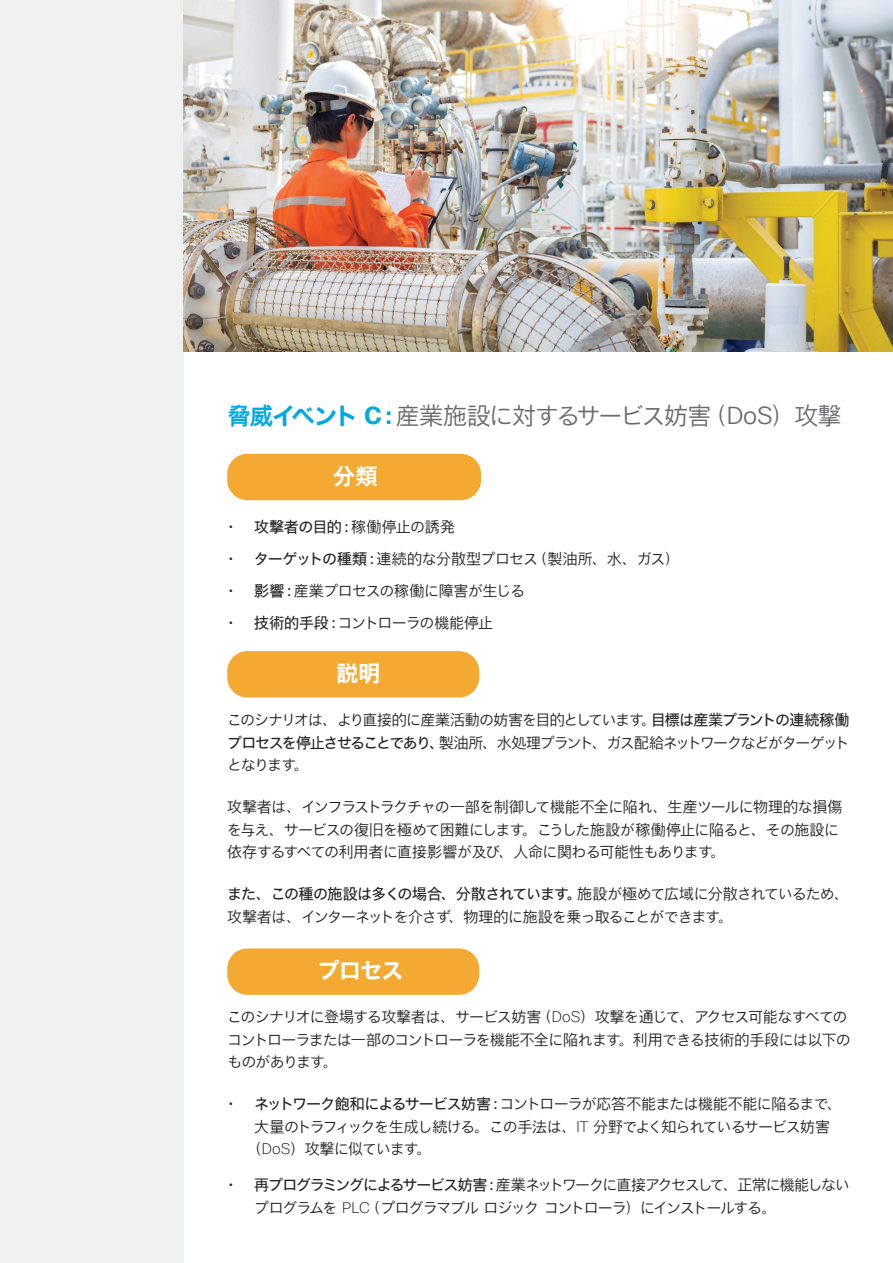
<style>
.page{position:relative;width:893px;height:1263px;background:#fff}
.page>*{position:absolute;margin:0;border:0;box-sizing:border-box;transform-origin:0 0}
.Paragraph_Style1{font:24px "Cisco Sans JPN Light";letter-spacing:-.05em;color:#696a70}
.Paragraph_Style1-2{font:22.5px "Cisco Sans JPN Bold";letter-spacing:-.035em;color:#fff}
.Paragraph_Style4{font:15px/22.5px "Cisco Sans JPN Light";letter-spacing:-.05em;color:#231f20}
.Paragraph_Style1-3{font:15px/22.5px "Cisco Sans JPN Light";letter-spacing:-.06em;color:#231f20}
.Paragraph_Style12{font:15px/22.5px "Cisco Sans JPN Light";letter-spacing:-.09em;color:#231f20;text-align:justify}
.Paragraph_Style26{font:15px/22.5px "Cisco Sans JPN Light";letter-spacing:-.09em;color:#231f20}
.Paragraph_Style27{font:15px "Cisco Sans JPN Light";letter-spacing:-.055em;color:#231f20}
.Paragraph_Style3{font:15px "Cisco Sans JPN Light";letter-spacing:-.03em;color:#231f20}
.Paragraph_Style27-2{font:15px "Cisco Sans JPN Light";letter-spacing:-.075em;color:#231f20}
.Paragraph_Style3-2{font:15px "Cisco Sans JPN";letter-spacing:-.02em;color:#231f20}
.s1{font-family:"Cisco Sans JPN Bold";color:#00a9e1}
.s2{font-family:"Cisco Sans TT";font-weight:700;color:#00a9e1}
.s3{font-family:"Cisco Sans TT Light"}
.s4{font-family:"Cisco Sans JPN Light"}
.s5{font-family:"Cisco Sans JPN"}
.s6{font-family:"Cisco Sans TT";font-weight:200}
</style>
<div class="page">
<div style="left:0;top:0;width:184px;height:1263px;background:#eff0f0"></div>
<div style="left:227px;top:454px;width:254px;height:46px;background:#f4aa32"></div>
<div style="left:227px;top:651px;width:252px;height:46px;background:#f4aa32"></div>
<svg style="left:227px;top:948px;width:252px;height:47px;background:#f4ad3a"></svg>
<img style="left:184px;top:0;width:709px;height:351px">
<p class="Paragraph_Style1" style="left:227px;top:400px;width:616px"><span class="s1">脅威イベント</span> <span class="s2">C</span><span class="s1">：</span>産業施設に対するサービス妨害（<span class="s3">DoS</span>）攻撃</p>
<p class="Paragraph_Style1-2" style="left:333px;top:461px;width:47px">分類</p>
<p class="Paragraph_Style3-2" style="left:223px;top:516px;width:233px">・ 攻撃者の目的：<span class="s4">稼働停止の誘発</span></p>
<p class="Paragraph_Style3" style="left:223px;top:549px;width:457px"><span class="s5">・ ターゲットの種類：</span>連続的な分散型プロセス（製油所、水、ガス）</p>
<p class="Paragraph_Style3" style="left:223px;top:581px;width:303px"><span class="s5">・ 影響：</span>産業プロセスの稼働に障害が生じる</p>
<p class="Paragraph_Style1-3" style="left:223px;top:612px;width:271px"><span class="s5">・ 技術的手段：</span>コントローラの機能停止</p>
<p class="Paragraph_Style1-2" style="left:336px;top:658px;width:46px">説明</p>
<p class="Paragraph_Style12" style="left:227px;top:710px;width:624px">このシナリオは、より直接的に産業活動の妨害を目的としています。<span class="s5">目標は産業プラントの連続稼働プロセスを停止させることであり、</span>製油所、水処理プラント、ガス配給ネットワークなどがターゲットとなります。</p>
<p class="Paragraph_Style4" style="left:227px;top:797px;width:617px">攻撃者は、インフラストラクチャの一部を制御して機能不全に陥れ、生産ツールに物理的な損傷を与え、サービスの復旧を極めて困難にします。こうした施設が稼働停止に陥ると、その施設に依存するすべての利用者に直接影響が及び、人命に関わる可能性もあります。</p>
<p class="Paragraph_Style1-3" style="left:227px;top:884px;width:623px"><span class="s5">また、この種の施設は多くの場合、分散されています。</span>施設が極めて広域に分散されているため、攻撃者は、インターネットを介さず、物理的に施設を乗っ取ることができます。</p>
<p class="Paragraph_Style1-2" style="left:317px;top:955px;width:88px">プロセス</p>
<p class="Paragraph_Style4" style="left:227px;top:1007px;width:625px">このシナリオに登場する攻撃者は、サービス妨害（<span class="s6">DoS</span>）攻撃を通じて、アクセス可能なすべてのコントローラまたは一部のコントローラを機能不全に陥れます。利用できる技術的手段には以下のものがあります。</p>
<p class="Paragraph_Style27" style="left:223px;top:1094px;width:620px"><span class="s5">・ ネットワーク飽和によるサービス妨害：</span>コントローラが応答不能または機能不能に陥るまで、</p>
<p class="Paragraph_Style27-2" style="left:254px;top:1117px;width:577px">大量のトラフィックを生成し続ける。この手法は、<span class="s6">IT</span> 分野でよく知られているサービス妨害</p>
<p class="Paragraph_Style27" style="left:247px;top:1139px;width:186px">（<span class="s6">DoS</span>）攻撃に似ています。</p>
<p class="Paragraph_Style26" style="left:254px;top:1175px;width:597px;text-indent:-31px"><span class="s5">・ 再プログラミングによるサービス妨害：</span>産業ネットワークに直接アクセスして、正常に機能しないプログラムを <span class="s6">PLC</span>（プログラマブルロジックコントローラ）にインストールする。</p>
</div>
